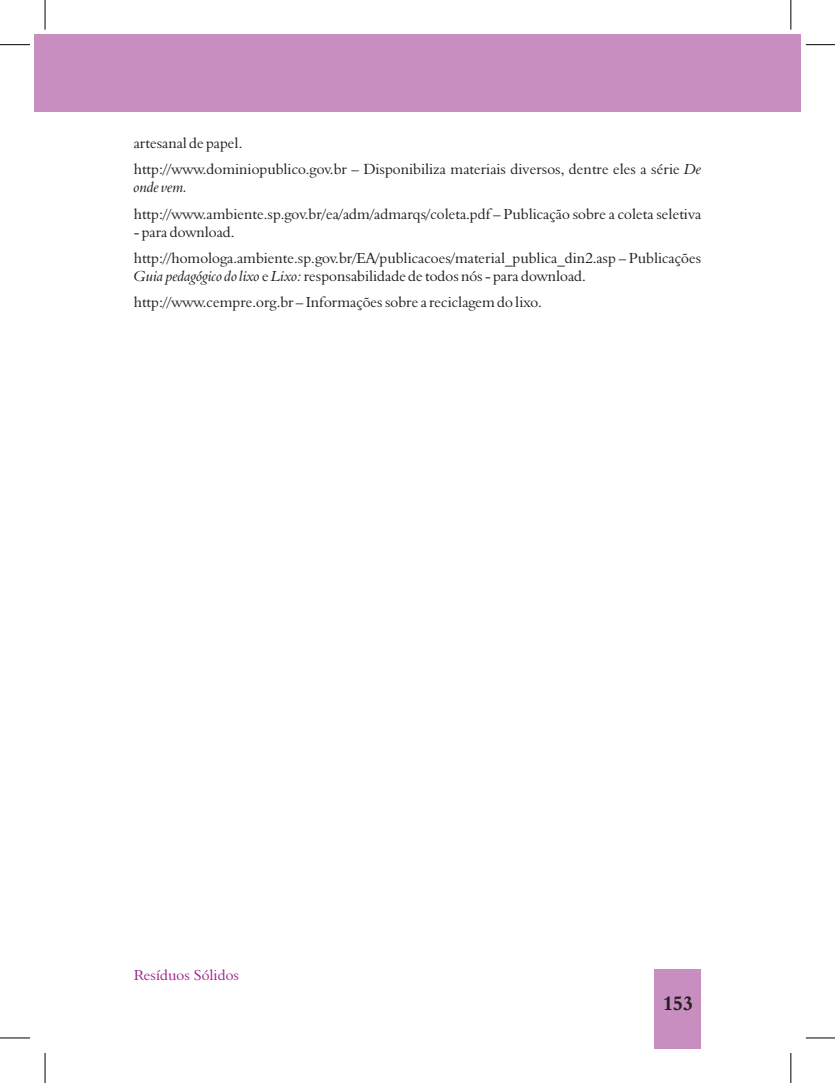
<style>
.page{position:relative;width:835px;height:1083px;background:#fff}
.page>*{position:absolute;margin:0;border:0;box-sizing:border-box;transform-origin:0 0}
.t1{font:20px "Aldine 401 BT Roman A,Bold";color:#231f20}
.t2{font:15px/26.1px "Aldine 401 BT Roman A";color:#231f20}
.t3{font:15px "Aldine 401 BT Roman A";color:#a2238e}
.t4{font:15px "Aldine 401 BT Roman A,Italic";color:#231f20}
.s1{font-family:"Aldine 401 BT Roman A,Italic"}
</style>
<div class="page">
<div style="left:34px;top:34px;width:766px;height:78px;background:#c78ebf"></div>
<div style="left:654px;top:968px;width:47px;height:80px;background:#c78ebf"></div>
<hr style="left:0;top:1037px;width:30px;height:1px;background:#000">
<hr style="left:45px;top:1052px;width:1px;height:30px;background:#000">
<hr style="left:0;top:44px;width:30px;height:1px;background:#000">
<hr style="left:45px;top:0;width:1px;height:30px;background:#000">
<svg style="left:805px;top:44px;width:29px;height:1px"></svg>
<hr style="left:790px;top:0;width:1px;height:30px;background:#000">
<svg style="left:805px;top:1037px;width:29px;height:1px"></svg>
<hr style="left:790px;top:1052px;width:1px;height:30px;background:#000">
<p class="t2" style="left:134px;top:131px;width:568px">artesanal de papel.<br>http://www.dominiopublico.gov.br – Disponibiliza materiais diversos, dentre eles a série <span class="s1">De</span></p>
<p class="t4" style="left:134px;top:181px;width:55px">onde vem.</p>
<p class="t2" style="left:134px;top:201px;width:568px">http://www.ambiente.sp.gov.br/ea/adm/admarqs/coleta.pdf – Publicação sobre a coleta seletiva</p>
<p class="t2" style="left:134px;top:219px;width:568px">- para download. http://homologa.ambiente.sp.gov.br/EA/publicacoes/material_publica_din2.asp – Publicações</p>
<p class="t2" style="left:134px;top:264px;width:453px"><span class="s1">Guia pedagógico do lixo</span> e <span class="s1">Lixo:</span> responsabilidade de todos nós - para download. http://www.cempre.org.br – Informações sobre a reciclagem do lixo.</p>
<p class="t3" style="left:134px;top:968px;width:107px">Resíduos Sólidos</p>
<h1 class="t1" style="left:663px;top:994px;width:31px">153</h1>
</div>
